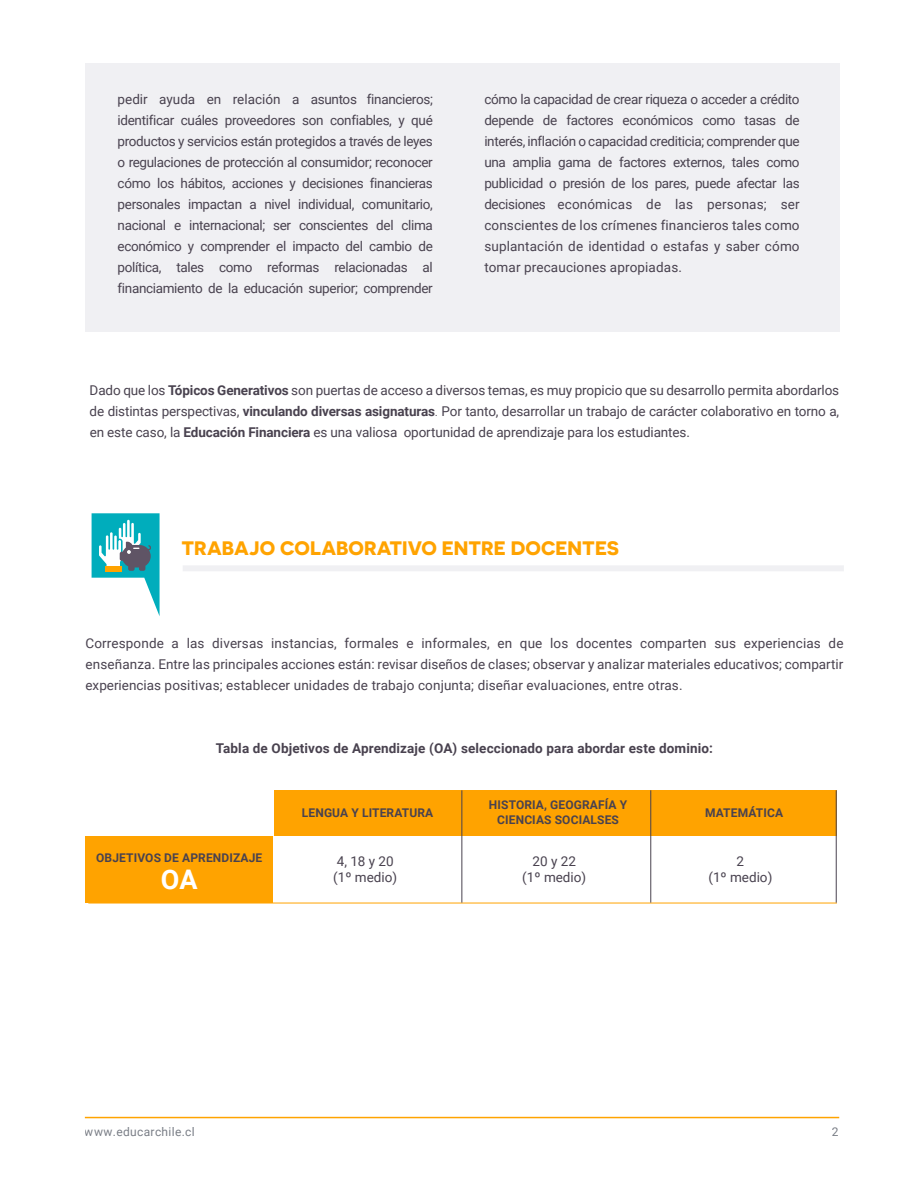
<style>
.page{position:relative;width:924px;height:1182px;background:#fff}
.page>*{position:absolute;margin:0;border:0;box-sizing:border-box;transform-origin:0 0}
.t1{font:700 27px "Roboto";color:#fff}
.t2{font:700 19.5px "Novecentosanswide";color:#ffa300}
.t3{font:13.5px/21px "Roboto";color:#49424f;text-align:justify}
.t4{font:700 13.5px "Roboto";letter-spacing:.01em;color:#49424f}
.t5{font:700 12px/15px "Roboto";letter-spacing:.01em;color:#49424f;text-align:center}
.t6{font:12px "Roboto";letter-spacing:.03em;color:#3f4551}
.s1{font-weight:700}
.s2{font-weight:300}
</style>
<div class="page">
<hr style="left:85px;top:1117px;width:754px;height:1px;background:#ffa400">
<div style="left:183px;top:565px;width:661px;height:6px;background:#f0f0f3"></div>
<svg style="left:92px;top:513px;width:68px;height:103px"></svg>
<div style="left:85px;top:837px;width:188px;height:66px;background:#ffa300"></div>
<div style="left:274px;top:790px;width:562px;height:45px;background:#ffa300"></div>
<hr style="left:88px;top:903px;width:749px;height:1px;background:#ffa300">
<hr style="left:462px;top:790px;width:1px;height:113px;background:#49424f">
<hr style="left:651px;top:790px;width:1px;height:113px;background:#49424f">
<hr style="left:836px;top:790px;width:1px;height:113px;background:#49424f">
<div style="left:86px;top:64px;width:754px;height:268px;background:#f0f0f3"></div>
<p class="t3" style="left:118px;top:88px;width:317px">pedir ayuda en relación a asuntos financieros; identificar cuáles proveedores son confiables, y qué productos y servicios están protegidos a través de leyes o regulaciones de protección al consumidor; reconocer cómo los hábitos, acciones y decisiones financieras personales impactan a nivel individual, comunitario, nacional e internacional; ser conscientes del clima económico y comprender el impacto del cambio de política, tales como reformas relacionadas al financiamiento de la educación superior; comprender</p>
<p class="t3" style="left:484px;top:88px;width:317px">cómo la capacidad de crear riqueza o acceder a crédito depende de factores económicos como tasas de interés, inflación o capacidad crediticia; comprender que una amplia gama de factores externos, tales como publicidad o presión de los pares, puede afectar las decisiones económicas de las personas; ser conscientes de los crímenes financieros tales como suplantación de identidad o estafas y saber cómo tomar precauciones apropiadas.</p>
<p class="t3" style="left:90px;top:379px;width:751px">Dado que los <span class="s1">Tópicos Generativos</span> son puertas de acceso a diversos temas, es muy propicio que su desarrollo permita abordarlos de distintas perspectivas, <span class="s1">vinculando diversas asignaturas</span><span class="s2">.</span> Por tanto, desarrollar un trabajo de carácter colaborativo en torno a, en este caso, la <span class="s1">Educación Financiera</span> es una valiosa oportunidad de aprendizaje para los estudiantes.</p>
<h2 class="t2" style="left:181px;top:536px;width:439px">TRABAJO COLABORATIVO ENTRE DOCENTES</h2>
<p class="t3" style="left:86px;top:633px;width:759px">Corresponde a las diversas instancias, formales e informales, en que los docentes comparten sus experiencias de enseñanza. Entre las principales acciones están: revisar diseños de clases; observar y analizar materiales educativos; compartir experiencias positivas; establecer unidades de trabajo conjunta; diseñar evaluaciones, entre otras.</p>
<p class="t4" style="left:216px;top:739px;width:499px">Tabla de Objetivos de Aprendizaje (OA) seleccionado para abordar este dominio:</p>
<p class="t5" style="left:96px;top:850px;width:168px">OBJETIVOS DE APRENDIZAJE</p>
<h1 class="t1" style="left:161px;top:860px;width:38px">OA</h1>
<p class="t5" style="left:302px;top:805px;width:133px">LENGUA Y LITERATURA</p>
<p class="t5" style="left:489px;top:797px;width:140px">HISTORIA, GEOGRAFÍA Y<br>CIENCIAS SOCIALSES</p>
<p class="t5" style="left:705px;top:805px;width:80px">MATEMÁTICA</p>
<p class="t3" style="left:333px;top:852px;width:65px;line-height:16.5px">4, 18 y 20 (1º medio)</p>
<p class="t3" style="left:522px;top:852px;width:65px;line-height:16.5px;text-align:center">20 y 22 (1º medio)</p>
<p class="t3" style="left:708px;top:852px;width:65px;line-height:16.5px;text-align:center">2<br>(1º medio)</p>
<p class="t6" style="left:85px;top:1123px;width:111px">www.educarchile.cl</p>
<p class="t6" style="left:832px;top:1123px;width:8px">2</p>
</div>
